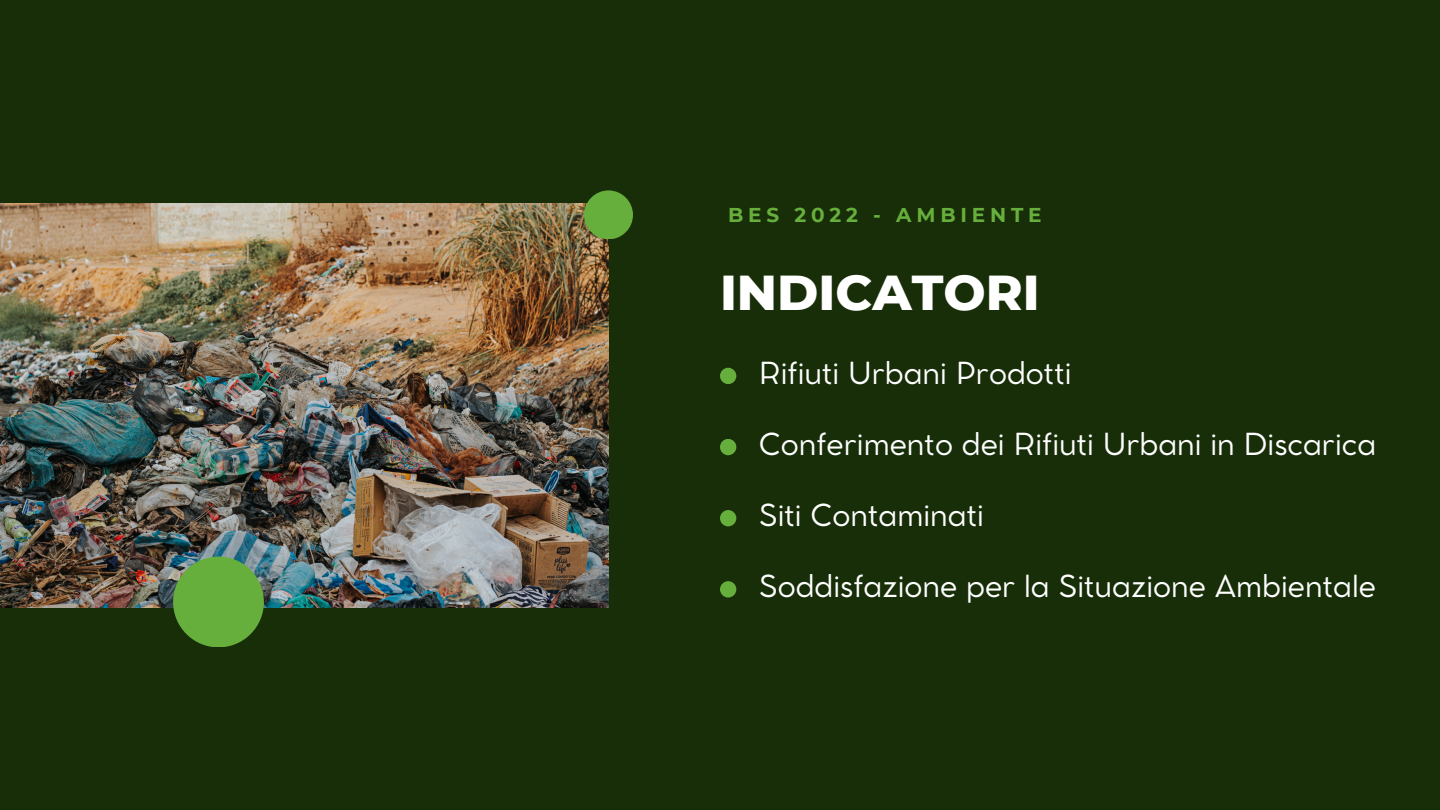
<style>
.page{position:relative;width:1440px;height:810px;background:#172e08}
.page>*{position:absolute;margin:0;border:0;box-sizing:border-box;transform-origin:0 0}
.t1{font:800 50px "Montserrat";color:#fff}
.t2{font:30px "Cocomat Pro";color:#fff}
.t3{font:700 20px "Montserrat";letter-spacing:.24em;color:#67af3c}
</style>
<div class="page">
<img style="left:0;top:203px;width:608px;height:404px">
<div style="left:720px;top:368px;width:16px;height:16px;background:#67af3c;border-radius:50%"></div>
<div style="left:720px;top:439px;width:16px;height:16px;background:#67af3c;border-radius:50%"></div>
<div style="left:720px;top:510px;width:16px;height:16px;background:#67af3c;border-radius:50%"></div>
<div style="left:720px;top:581px;width:16px;height:17px;background:#67af3c;border-radius:50%"></div>
<div style="left:584px;top:190px;width:49px;height:49px;background:#67af3c;border-radius:50%"></div>
<div style="left:173px;top:557px;width:91px;height:90px;background:#67af3c;border-radius:50%"></div>
<h1 class="t3" style="left:728px;top:203px;width:315px">BES 2022 - AMBIENTE</h1>
<p class="t1" style="left:720px;top:262px;width:321px">INDICATORI</p>
<h2 class="t2" style="left:759px;top:362px;width:314px">Rifiuti Urbani Prodotti</h2>
<h2 class="t2" style="left:759px;top:433px;width:619px">Conferimento dei Rifiuti Urbani in Discarica</h2>
<h2 class="t2" style="left:759px;top:504px;width:227px">Siti Contaminati</h2>
<h2 class="t2" style="left:759px;top:575px;width:619px">Soddisfazione per la Situazione Ambientale</h2>
</div>
